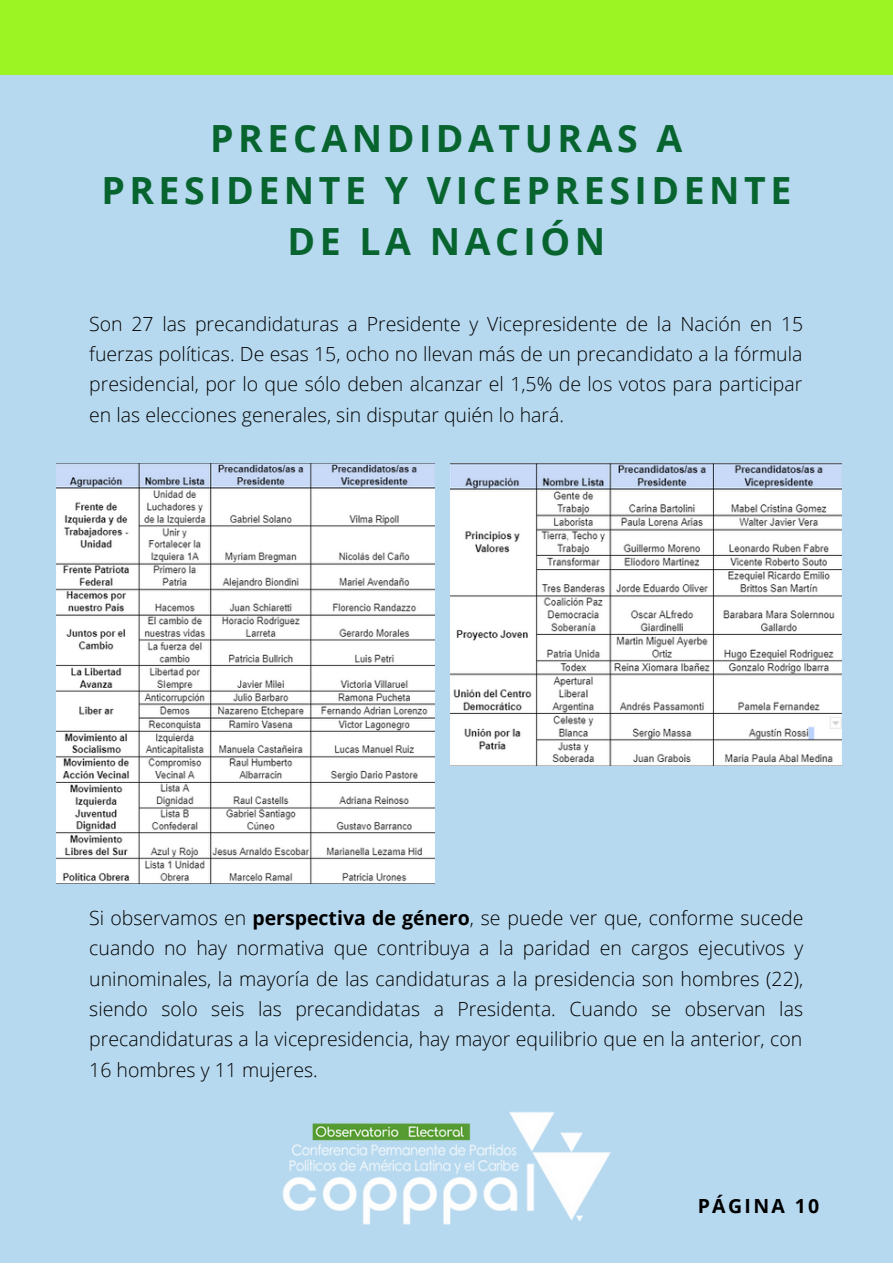
<style>
.page{position:relative;width:893px;height:1264px;background:#fff}
.page>*{position:absolute;margin:0;border:0;box-sizing:border-box;transform-origin:0 0}
.t1{font:700 37.5px/51.8px "Open Sans";letter-spacing:.12em;color:#07642f;text-align:center}
.t2{font:300 19.5px/30.3px "Open Sans";color:#000;text-align:justify}
.t3{font:700 19.5px "Open Sans";letter-spacing:.12em;color:#000}
.s1{font-weight:700}
</style>
<div class="page">
<div style="left:0;top:0;width:892px;height:1262px;background:#b7d9ef"></div>
<img style="left:282px;top:1112px;width:329px;height:113px">
<div style="left:0;top:0;width:892px;height:74px;background:#9cf422"></div>
<img style="left:57px;top:464px;width:377px;height:419px">
<img style="left:450px;top:464px;width:391px;height:301px">
<p class="t1" style="left:101px;top:112px;width:691px">PRECANDIDATURAS A<br>PRESIDENTE Y VICEPRESIDENTE<br>DE LA NACIÓN</p>
<p class="t2" style="left:89px;top:308px;width:715px">Son 27 las precandidaturas a Presidente y Vicepresidente de la Nación en 15 fuerzas políticas. De esas 15, ocho no llevan más de un precandidato a la fórmula presidencial, por lo que sólo deben alcanzar el 1,5% de los votos para participar en las elecciones generales, sin disputar quién lo hará.</p>
<p class="t2" style="left:89px;top:902px;width:715px">Si observamos en <span class="s1">perspectiva de género</span>, se puede ver que, conforme sucede cuando no hay normativa que contribuya a la paridad en cargos ejecutivos y uninominales, la mayoría de las candidaturas a la presidencia son hombres (22), siendo solo seis las precandidatas a Presidenta. Cuando se observan las precandidaturas a la vicepresidencia, hay mayor equilibrio que en la anterior, con 16 hombres y 11 mujeres.</p>
<p class="t3" style="left:697px;top:1192px;width:123px">PÁGINA 10</p>
</div>
